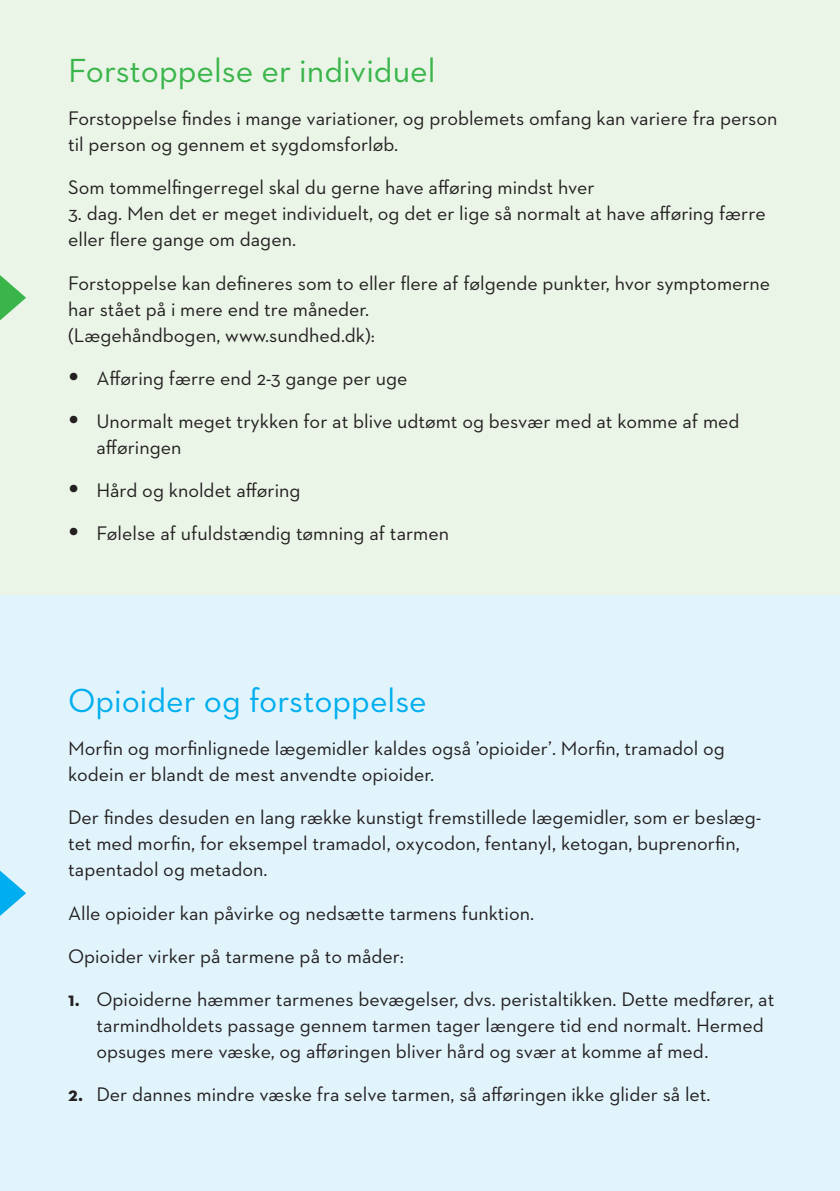
<style>
.page{position:relative;width:840px;height:1191px;background:#fff}
.page>*{position:absolute;margin:0;border:0;box-sizing:border-box;transform-origin:0 0}
.mellem{font:34px "Neutraface 2 Text";color:#3ab54a}
.mellem-2{font:34px "Neutraface 2 Text";color:#00aeef}
.brød{font:20px/26px "Neutraface 2 Text";color:#231f20}
.s1{font-size:40px}
.s2{font-weight:700}
</style>
<div class="page">
<div style="left:0;top:0;width:839px;height:595px;background:#eaf5e8"></div>
<div style="left:0;top:595px;width:839px;height:596px;background:#e1f4fc"></div>
<svg style="left:0;top:275px;width:26px;height:45px"></svg>
<svg style="left:0;top:870px;width:26px;height:46px"></svg>
<p class="mellem" style="left:68px;top:50px;width:369px">Forstoppelse er individuel</p>
<p class="brød" style="left:68px;top:105px;width:710px">Forstoppelse findes i mange variationer, og problemets omfang kan variere fra person til person og gennem et sygdomsforløb.</p>
<p class="brød" style="left:68px;top:174px;width:527px">Som tommelfingerregel skal du gerne have afføring mindst hver</p>
<p class="brød" style="left:68px;top:200px;width:698px">3. dag. Men det er meget individuelt, og det er lige så normalt at have afføring færre eller flere gange om dagen.</p>
<p class="brød" style="left:68px;top:269px;width:703px">Forstoppelse kan defineres som to eller flere af følgende punkter, hvor symptomerne har stået på i mere end tre måneder.<br>(Lægehåndbogen, www.sundhed.dk):</p>
<p class="brød" style="left:68px;top:364px;width:341px"><span class="s1">•</span> Afføring færre end 2-3 gange per uge</p>
<p class="brød" style="left:96px;top:407px;width:644px;text-indent:-28px"><span class="s1">•</span> Unormalt meget trykken for at blive udtømt og besvær med at komme af med afføringen</p>
<p class="brød" style="left:68px;top:476px;width:234px"><span class="s1">•</span> Hård og knoldet afføring</p>
<p class="brød" style="left:68px;top:519px;width:382px"><span class="s1">•</span> Følelse af ufuldstændig tømning af tarmen</p>
<p class="mellem-2" style="left:68px;top:679px;width:360px">Opioider og forstoppelse</p>
<p class="brød" style="left:68px;top:735px;width:658px">Morfin og morfinlignede lægemidler kaldes også ’opioider’. Morfin, tramadol og kodein er blandt de mest anvendte opioider.</p>
<p class="brød" style="left:68px;top:804px;width:694px">Der findes desuden en lang række kunstigt fremstillede lægemidler, som er beslæg&shy;tet med morfin, for eksempel tramadol, oxycodon, fentanyl, ketogan, buprenorfin, tapentadol og metadon.</p>
<p class="brød" style="left:68px;top:899px;width:467px">Alle opioider kan påvirke og nedsætte tarmens funktion.</p>
<p class="brød" style="left:68px;top:942px;width:337px">Opioider virker på tarmene på to måder:</p>
<p class="brød" style="left:96px;top:985px;width:679px;text-indent:-28px"><span class="s2">1.</span> Opioiderne hæmmer tarmenes bevægelser, dvs. peristaltikken. Dette medfører, at tarmindholdets passage gennem tarmen tager længere tid end normalt. Hermed opsuges mere væske, og afføringen bliver hård og svær at komme af med.</p>
<p class="brød" style="left:68px;top:1080px;width:643px"><span class="s2">2.</span> Der dannes mindre væske fra selve tarmen, så afføringen ikke glider så let.</p>
</div>
